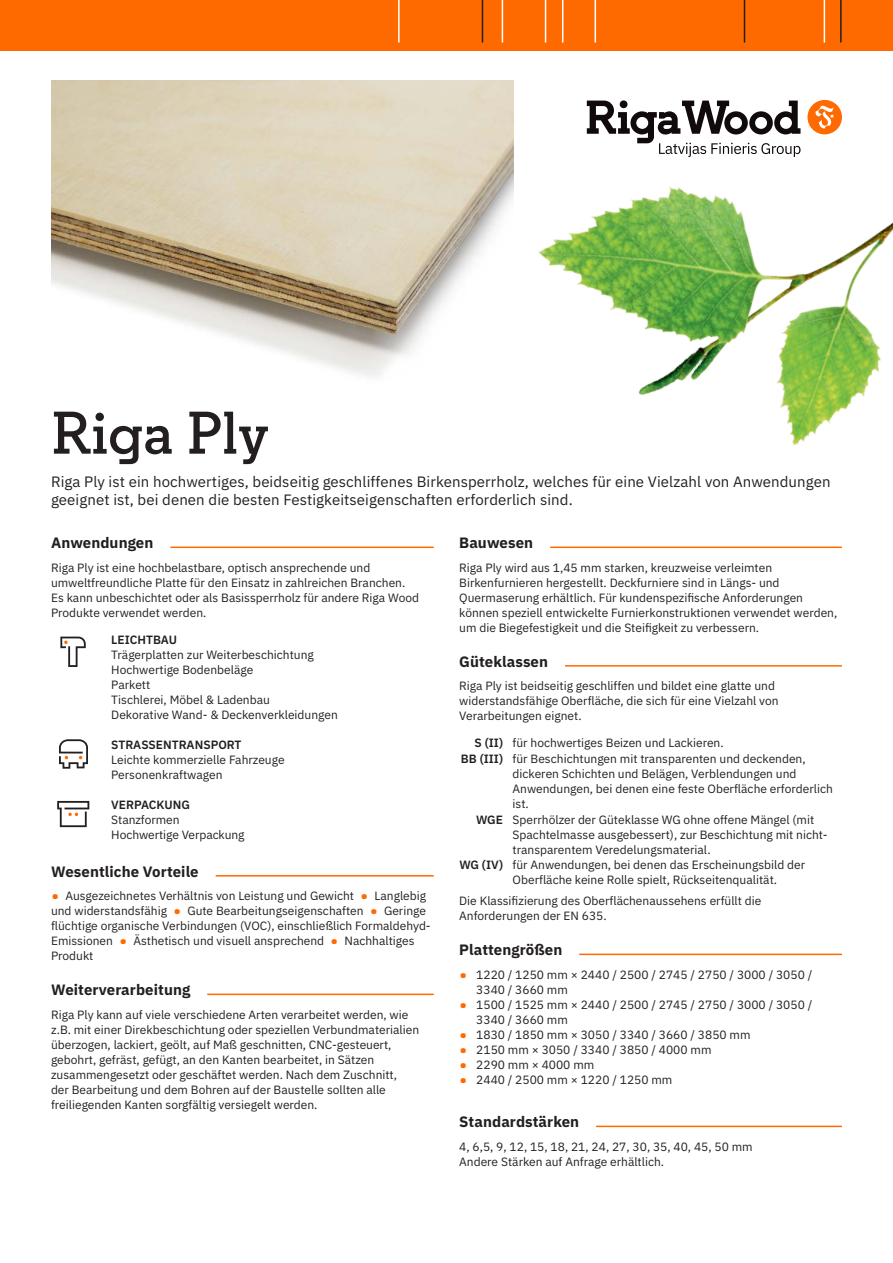
<style>
.page{position:relative;width:893px;height:1263px;background:#fff}
.page>*{position:absolute;margin:0;border:0;box-sizing:border-box;transform-origin:0 0}
.Nosaukums{font:600 60px "Regular Slab";letter-spacing:.005em;color:#231f20}
.ievadteksts{font:15px/18px "IBM Plex Sans";letter-spacing:.005em;color:#231f20}
.Sadaļa{font:700 15px "IBM Plex Sans";letter-spacing:.005em;color:#231f20}
.pamatteksts__6{font:12px/15px "IBM Plex Sans";color:#231f20}
.tabula{font:12px/15px "IBM Plex Sans";color:#231f20}
.pamatteksts__3{font:12px/15px "IBM Plex Sans";color:#231f20}
.Virsraksts_tabulā{font:600 12px "IBM Plex Sans";color:#231f20}
.s1{font-size:21px;color:#ff6a00}
</style>
<div class="page">
<div style="left:0;top:0;width:893px;height:51px;background:#ff6a00"></div>
<hr style="left:398px;top:0;width:2px;height:43px;background:#fff">
<img style="left:475px;top:0;width:418px;height:549px">
<hr style="left:51px;top:547px;width:383px;height:1px;background:#ff6a00">
<div style="left:51px;top:544px;width:119px;height:7px;background:#fff"></div>
<hr style="left:51px;top:875px;width:383px;height:1px;background:#ff6a00">
<div style="left:51px;top:872px;width:165px;height:8px;background:#fff"></div>
<hr style="left:51px;top:993px;width:383px;height:2px;background:#ff6a00">
<div style="left:51px;top:991px;width:156px;height:7px;background:#fff"></div>
<hr style="left:459px;top:547px;width:383px;height:1px;background:#ff6a00">
<div style="left:459px;top:544px;width:91px;height:7px;background:#fff"></div>
<hr style="left:459px;top:665px;width:383px;height:2px;background:#ff6a00">
<div style="left:459px;top:662px;width:106px;height:8px;background:#fff"></div>
<hr style="left:459px;top:953px;width:383px;height:2px;background:#ff6a00">
<div style="left:459px;top:951px;width:120px;height:7px;background:#fff"></div>
<hr style="left:459px;top:1126px;width:383px;height:1px;background:#ff6a00">
<div style="left:459px;top:1123px;width:137px;height:7px;background:#fff"></div>
<svg style="left:60px;top:637px;width:26px;height:30px"></svg>
<svg style="left:59px;top:739px;width:29px;height:30px"></svg>
<svg style="left:57px;top:801px;width:32px;height:26px"></svg>
<img style="left:51px;top:81px;width:463px;height:303px">
<p class="Nosaukums" style="left:51px;top:396px;width:219px">Riga Ply</p>
<p class="ievadteksts" style="left:51px;top:471px;width:781px">Riga Ply ist ein hochwertiges, beidseitig geschliffenes Birkensperrholz, welches für eine Vielzahl von Anwendungen geeignet ist, bei denen die besten Festigkeitseigenschaften erforderlich sind.</p>
<p class="Sadaļa" style="left:51px;top:531px;width:104px">Anwendungen</p>
<p class="pamatteksts__3" style="left:51px;top:559px;width:370px">Riga Ply ist eine hochbelastbare, optisch ansprechende und umweltfreundliche Platte für den Einsatz in zahlreichen Branchen.<br>Es kann unbeschichtet oder als Basissperrholz für andere Riga Wood Produkte verwendet werden.</p>
<p class="Virsraksts_tabulā" style="left:111px;top:630px;width:67px">LEICHTBAU</p>
<p class="tabula" style="left:111px;top:646px;width:204px">Trägerplatten zur Weiterbeschichtung</p>
<p class="tabula" style="left:111px;top:661px;width:144px">Hochwertige Bodenbeläge</p>
<p class="tabula" style="left:111px;top:676px;width:40px">Parkett</p>
<p class="tabula" style="left:111px;top:691px;width:160px">Tischlerei, Möbel &amp; Ladenbau</p>
<p class="tabula" style="left:111px;top:706px;width:228px">Dekorative Wand- &amp; Deckenverkleidungen</p>
<p class="Virsraksts_tabulā" style="left:111px;top:735px;width:132px">STRASSENTRANSPORT</p>
<p class="tabula" style="left:111px;top:751px;width:175px">Leichte kommerzielle Fahrzeuge</p>
<p class="tabula" style="left:111px;top:766px;width:113px">Personenkraftwagen</p>
<p class="Virsraksts_tabulā" style="left:111px;top:795px;width:80px">VERPACKUNG</p>
<p class="tabula" style="left:111px;top:811px;width:70px">Stanzformen</p>
<p class="tabula" style="left:111px;top:826px;width:135px">Hochwertige Verpackung</p>
<p class="Sadaļa" style="left:51px;top:859px;width:149px">Wesentliche Vorteile</p>
<p class="pamatteksts__6" style="left:51px;top:887px;width:381px"><span class="s1">•</span> Ausgezeichnetes Verhältnis von Leistung und Gewicht <span class="s1">•</span> Langlebig und widerstandsfähig <span class="s1">•</span> Gute Bearbeitungseigenschaften <span class="s1">•</span> Geringe flüchtige organische Verbindungen (VOC), einschließlich Formaldehyd-Emissionen <span class="s1">•</span> Ästhetisch und visuell ansprechend <span class="s1">•</span> Nachhaltiges Produkt</p>
<p class="Sadaļa" style="left:51px;top:978px;width:141px">Weiterverarbeitung</p>
<p class="pamatteksts__6" style="left:51px;top:1006px;width:370px">Riga Ply kann auf viele verschiedene Arten verarbeitet werden, wie z.B. mit einer Direkbeschichtung oder speziellen Verbundmaterialien überzogen, lackiert, geölt, auf Maß geschnitten, CNC-gesteuert, gebohrt, gefräst, gefügt, an den Kanten bearbeitet, in Sätzen zusammengesetzt oder geschäftet werden. Nach dem Zuschnitt,<br>der Bearbeitung und dem Bohren auf der Baustelle sollten alle freiliegenden Kanten sorgfältig versiegelt werden.</p>
<p class="Sadaļa" style="left:459px;top:531px;width:75px">Bauwesen</p>
<p class="pamatteksts__6" style="left:459px;top:559px;width:380px">Riga Ply wird aus 1,45 mm starken, kreuzweise verleimten Birkenfurnieren hergestellt. Deckfurniere sind in Längs- und Quermaserung erhältlich. Für kundenspezifische Anforderungen können speziell entwickelte Furnierkonstruktionen verwendet werden, um die Biegefestigkeit und die Steifigkeit zu verbessern.</p>
<p class="Sadaļa" style="left:459px;top:649px;width:90px">Güteklassen</p>
<p class="pamatteksts__3" style="left:459px;top:677px;width:321px">Riga Ply ist beidseitig geschliffen und bildet eine glatte und widerstandsfähige Oberfläche, die sich für eine Vielzahl von<br>Verarbeitungen eignet.</p>
<p class="Virsraksts_tabulā" style="left:475px;top:733px;width:30px">S (II)</p>
<p class="tabula" style="left:513px;top:734px;width:213px">für hochwertiges Beizen und Lackieren.</p>
<p class="Virsraksts_tabulā" style="left:461px;top:749px;width:44px">BB (III)</p>
<p class="tabula" style="left:513px;top:750px;width:322px">für Beschichtungen mit transparenten und deckenden, dickeren Schichten und Belägen, Verblendungen und Anwendungen, bei denen eine feste Oberfläche erforderlich ist.</p>
<p class="Virsraksts_tabulā" style="left:476px;top:810px;width:28px">WGE</p>
<p class="tabula" style="left:513px;top:811px;width:317px">Sperrhölzer der Güteklasse WG ohne offene Mängel (mit<br>Spachtelmasse ausgebessert), zur Beschichtung mit nicht&shy;transparentem Veredelungsmaterial.</p>
<p class="Virsraksts_tabulā" style="left:459px;top:856px;width:45px">WG (IV)</p>
<p class="tabula" style="left:513px;top:857px;width:294px">für Anwendungen, bei denen das Erscheinungsbild der<br>Oberfläche keine Rolle spielt, Rückseitenqualität.</p>
<p class="pamatteksts__6" style="left:459px;top:892px;width:304px">Die Klassifizierung des Oberflächenaussehens erfüllt die<br>Anforderungen der EN 635.</p>
<p class="Sadaļa" style="left:459px;top:938px;width:105px">Plattengrößen</p>
<p class="pamatteksts__6" style="left:476px;top:966px;width:338px;text-indent:-17px"><span class="s1">•</span> 1220 / 1250 mm × 2440 / 2500 / 2745 / 2750 / 3000 / 3050 /<br>3340 / 3660 mm</p>
<p class="pamatteksts__6" style="left:476px;top:996px;width:338px;text-indent:-17px"><span class="s1">•</span> 1500 / 1525 mm × 2440 / 2500 / 2745 / 2750 / 3000 / 3050 /<br>3340 / 3660 mm</p>
<p class="pamatteksts__6" style="left:459px;top:1026px;width:293px"><span class="s1">•</span> 1830 / 1850 mm × 3050 / 3340 / 3660 / 3850 mm</p>
<p class="pamatteksts__6" style="left:459px;top:1041px;width:254px"><span class="s1">•</span> 2150 mm × 3050 / 3340 / 3850 / 4000 mm</p>
<p class="pamatteksts__6" style="left:459px;top:1056px;width:137px"><span class="s1">•</span> 2290 mm × 4000 mm</p>
<p class="pamatteksts__6" style="left:459px;top:1071px;width:215px"><span class="s1">•</span> 2440 / 2500 mm × 1220 / 1250 mm</p>
<p class="Sadaļa" style="left:459px;top:1110px;width:121px">Standardstärken</p>
<p class="pamatteksts__6" style="left:459px;top:1138px;width:295px">4, 6,5, 9, 12, 15, 18, 21, 24, 27, 30, 35, 40, 45, 50 mm</p>
<p class="pamatteksts__6" style="left:459px;top:1153px;width:206px">Andere Stärken auf Anfrage erhältlich.</p>
</div>
